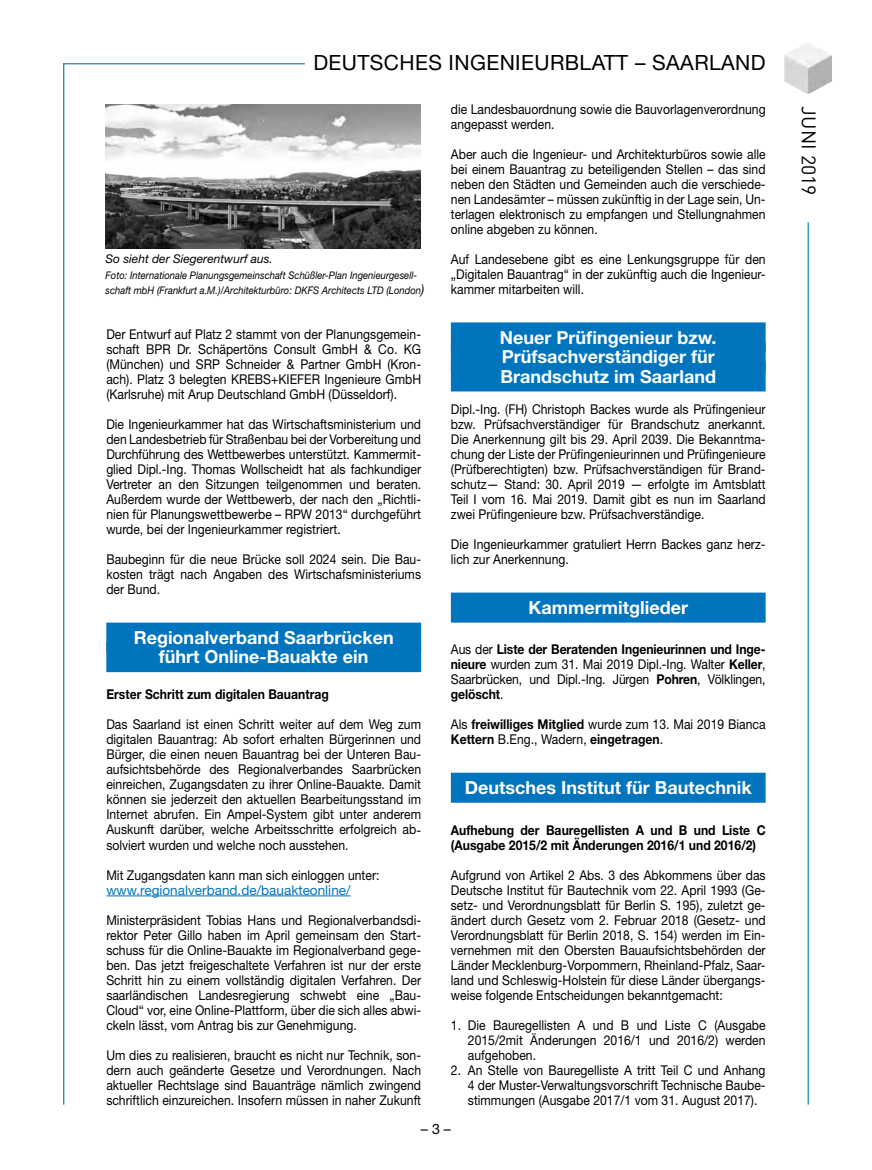
<style>
.page{position:relative;width:872px;height:1170px;background:#fff}
.page>*{position:absolute;margin:0;border:0;box-sizing:border-box;transform-origin:0 0}
.t1{font:21px "Helvetica Neue LT Std";letter-spacing:.02em;color:#000}
.t2{font:19.5px "DINOT";letter-spacing:.005em;color:#000}
.t3{font:700 18px/19.5px "Helvetica Neue LT Std";color:#fff;text-align:center}
.t4{font:14.25px "Helvetica Neue LT Std";color:#000}
.t5{font:13.5px/15px "Helvetica Neue LT Std";color:#000;text-align:justify;scale:.9 1}
.t6{font:700 13.5px/15px "Helvetica Neue LT Std";color:#000;scale:.9 1}
.t7{font:13.5px "Helvetica Neue LT Std";color:#0074bc}
.t8{font:italic 12px "Helvetica Neue LT Std";color:#000}
.t9{font:italic 10.5px/15px "Helvetica Neue LT Std";color:#000;scale:.9 1}
.s1{font-size:13.5px}
.s2{font-weight:700}
</style>
<div class="page">
<hr style="left:807px;top:222px;width:1px;height:882px;background:#0074bc">
<hr style="left:63px;top:63px;width:1px;height:1041px;background:#0074bc">
<hr style="left:63px;top:63px;width:242px;height:1px;background:#0074bc">
<img style="left:784px;top:43px;width:48px;height:51px">
<div style="left:106px;top:622px;width:315px;height:30px;background:#0074bc"></div>
<div style="left:106px;top:642px;width:315px;height:30px;background:#0074bc"></div>
<hr style="left:106px;top:895px;width:245px;height:1px;background:#0074bc">
<div style="left:451px;top:322px;width:314px;height:30px;background:#0074bc"></div>
<div style="left:451px;top:342px;width:314px;height:30px;background:#0074bc"></div>
<div style="left:451px;top:361px;width:314px;height:30px;background:#0074bc"></div>
<div style="left:451px;top:592px;width:314px;height:30px;background:#0074bc"></div>
<div style="left:451px;top:772px;width:314px;height:30px;background:#0074bc"></div>
<img style="left:105px;top:104px;width:315px;height:144px">
<h1 class="t1" style="left:313px;top:50px;width:454px">DEUTSCHES INGENIEURBLATT – SAARLAND</h1>
<p class="t8" style="left:105px;top:252px;width:169px">So sieht der Siegerentwurf aus.</p>
<p class="t9" style="left:105px;top:268px;width:356px">Foto: Internationale Planungsgemeinschaft Schüßler-Plan Ingenieurgesell&shy;schaft mbH (Frankfurt a.M.)/Architekturbüro: DKFS Architects LTD (London<span class="s1">)</span></p>
<p class="t5" style="left:106px;top:327px;width:351px">Der Entwurf auf Platz 2 stammt von der Planungsgemein&shy;schaft BPR Dr. Schäpertöns Consult GmbH &amp; Co. KG (München) und SRP Schneider &amp; Partner GmbH (Kron&shy;ach). Platz 3 belegten KREBS+KIEFER Ingenieure GmbH (Karlsruhe) mit Arup Deutschland GmbH (Düsseldorf).</p>
<p class="t5" style="left:106px;top:417px;width:351px">Die Ingenieurkammer hat das Wirtschaftsministerium und den Landesbetrieb für Straßenbau bei der Vorbereitung und Durchführung des Wettbewerbes unterstützt. Kammermit&shy;glied Dipl.-Ing. Thomas Wollscheidt hat als fachkundiger Vertreter an den Sitzungen teilgenommen und beraten.<br>Außerdem wurde der Wettbewerb, der nach den „Richtli&shy;nien für Planungswettbewerbe – RPW 2013“ durchgeführt wurde, bei der Ingenieurkammer registriert.</p>
<p class="t5" style="left:106px;top:552px;width:351px">Baubeginn für die neue Brücke soll 2024 sein. Die Bau&shy;kosten trägt nach Angaben des Wirtschafsministeriums der Bund.</p>
<h3 class="t3" style="left:134px;top:627px;width:262px">Regionalverband Saarbrücken führt Online-Bauakte ein</h3>
<p class="t6" style="left:106px;top:686px;width:249px">Erster Schritt zum digitalen Bauantrag</p>
<p class="t5" style="left:106px;top:717px;width:351px">Das Saarland ist einen Schritt weiter auf dem Weg zum digitalen Bauantrag: Ab sofort erhalten Bürgerinnen und Bürger, die einen neuen Bauantrag bei der Unteren Bau&shy;aufsichtsbehörde des Regionalverbandes Saarbrücken einreichen, Zugangsdaten zu ihrer Online-Bauakte. Damit können sie jederzeit den aktuellen Bearbeitungsstand im Internet abrufen. Ein Ampel-System gibt unter anderem Auskunft darüber, welche Arbeitsschritte erfolgreich ab&shy;solviert wurden und welche noch ausstehen.</p>
<p class="t5" style="left:106px;top:867px;width:305px">Mit Zugangsdaten kann man sich einloggen unter:</p>
<p class="t7" style="left:106px;top:881px;width:246px">www.regionalverband.de/bauakteonline/</p>
<p class="t5" style="left:106px;top:912px;width:351px">Ministerpräsident Tobias Hans und Regionalverbandsdi&shy;rektor Peter Gillo haben im April gemeinsam den Start&shy;schuss für die Online-Bauakte im Regionalverband gege&shy;ben. Das jetzt freigeschaltete Verfahren ist nur der erste Schritt hin zu einem vollständig digitalen Verfahren. Der saarländischen Landesregierung schwebt eine „Bau-Cloud“ vor, eine Online-Plattform, über die sich alles abwi&shy;ckeln lässt, vom Antrag bis zur Genehmigung.</p>
<p class="t5" style="left:106px;top:1047px;width:351px">Um dies zu realisieren, braucht es nicht nur Technik, son&shy;dern auch geänderte Gesetze und Verordnungen. Nach aktueller Rechtslage sind Bauanträge nämlich zwingend schriftlich einzureichen. Insofern müssen in naher Zukunft</p>
<p class="t5" style="left:451px;top:102px;width:351px">die Landesbauordnung sowie die Bauvorlagenverordnung angepasst werden.</p>
<p class="t5" style="left:451px;top:147px;width:351px">Aber auch die Ingenieur- und Architekturbüros sowie alle bei einem Bauantrag zu beteiligenden Stellen – das sind neben den Städten und Gemeinden auch die verschiede&shy;nen Landesämter – müssen zukünftig in der Lage sein, Un&shy;terlagen elektronisch zu empfangen und Stellungnahmen online abgeben zu können.</p>
<p class="t5" style="left:451px;top:252px;width:351px">Auf Landesebene gibt es eine Lenkungsgruppe für den „Digitalen Bauantrag“ in der zukünftig auch die Ingenieur&shy;kammer mitarbeiten will.</p>
<h3 class="t3" style="left:500px;top:327px;width:218px;text-align:justify">Neuer Prüfingenieur bzw.<br>Prüfsachverständiger für Brandschutz im Saarland</h3>
<p class="t5" style="left:451px;top:402px;width:351px">Dipl.-Ing. (FH) Christoph Backes wurde als Prüfingenieur bzw. Prüfsachverständiger für Brandschutz anerkannt.<br>Die Anerkennung gilt bis 29. April 2039. Die Bekanntma&shy;chung der Liste der Prüfingenieurinnen und Prüfingenieure (Prüfberechtigten) bzw. Prüfsachverständigen für Brand&shy;schutz— Stand: 30. April 2019 — erfolgte im Amtsblatt Teil I vom 16. Mai 2019. Damit gibt es nun im Saarland zwei Prüfingenieure bzw. Prüfsachverständige.</p>
<p class="t5" style="left:451px;top:537px;width:351px">Die Ingenieurkammer gratuliert Herrn Backes ganz herz&shy;lich zur Anerkennung.</p>
<h3 class="t3" style="left:528px;top:597px;width:161px">Kammermitglieder</h3>
<p class="t5" style="left:451px;top:642px;width:351px">Aus der <span class="s2">Liste der Beratenden Ingenieurinnen und Inge&shy;nieure</span> wurden zum 31. Mai 2019 Dipl.-Ing. Walter <span class="s2">Keller</span>, Saarbrücken, und Dipl.-Ing. Jürgen <span class="s2">Pohren</span>, Völklingen, <span class="s2">gelöscht</span>.</p>
<p class="t5" style="left:451px;top:717px;width:351px">Als <span class="s2">freiwilliges Mitglied</span> wurde zum 13. Mai 2019 Bianca<br><span class="s2">Kettern</span> B.Eng., Wadern, <span class="s2">eingetragen</span>.</p>
<h3 class="t3" style="left:465px;top:777px;width:289px">Deutsches Institut für Bautechnik</h3>
<p class="t6" style="left:451px;top:821px;width:351px">Aufhebung der Bauregellisten A und B und Liste C (Ausgabe 2015/2 mit Änderungen 2016/1 und 2016/2)</p>
<p class="t5" style="left:451px;top:867px;width:351px">Aufgrund von Artikel 2 Abs. 3 des Abkommens über das Deutsche Institut für Bautechnik vom 22. April 1993 (Ge&shy;setz- und Verordnungsblatt für Berlin S. 195), zuletzt ge&shy;ändert durch Gesetz vom 2. Februar 2018 (Gesetz- und Verordnungsblatt für Berlin 2018, S. 154) werden im Ein&shy;vernehmen mit den Obersten Bauaufsichtsbehörden der Länder Mecklenburg-Vorpommern, Rheinland-Pfalz, Saar&shy;land und Schleswig-Holstein für diese Länder übergangs&shy;weise folgende Entscheidungen bekanntgemacht:</p>
<p class="t5" style="left:468px;top:1017px;width:332px;text-indent:-17px">1. Die Bauregellisten A und B und Liste C (Ausgabe 2015/2mit Änderungen 2016/1 und 2016/2) werden aufgehoben.</p>
<p class="t5" style="left:468px;top:1062px;width:332px;text-indent:-17px">2. An Stelle von Bauregelliste A tritt Teil C und Anhang 4 der Muster-Verwaltungsvorschrift Technische Baube&shy;stimmungen (Ausgabe 2017/1 vom 31. August 2017).</p>
<p class="t4" style="left:421px;top:1120px;width:32px">– 3 –</p>
<h2 class="t2" style="left:821px;top:106px;width:91px;rotate:90deg">JUNI 2019</h2>
</div>
